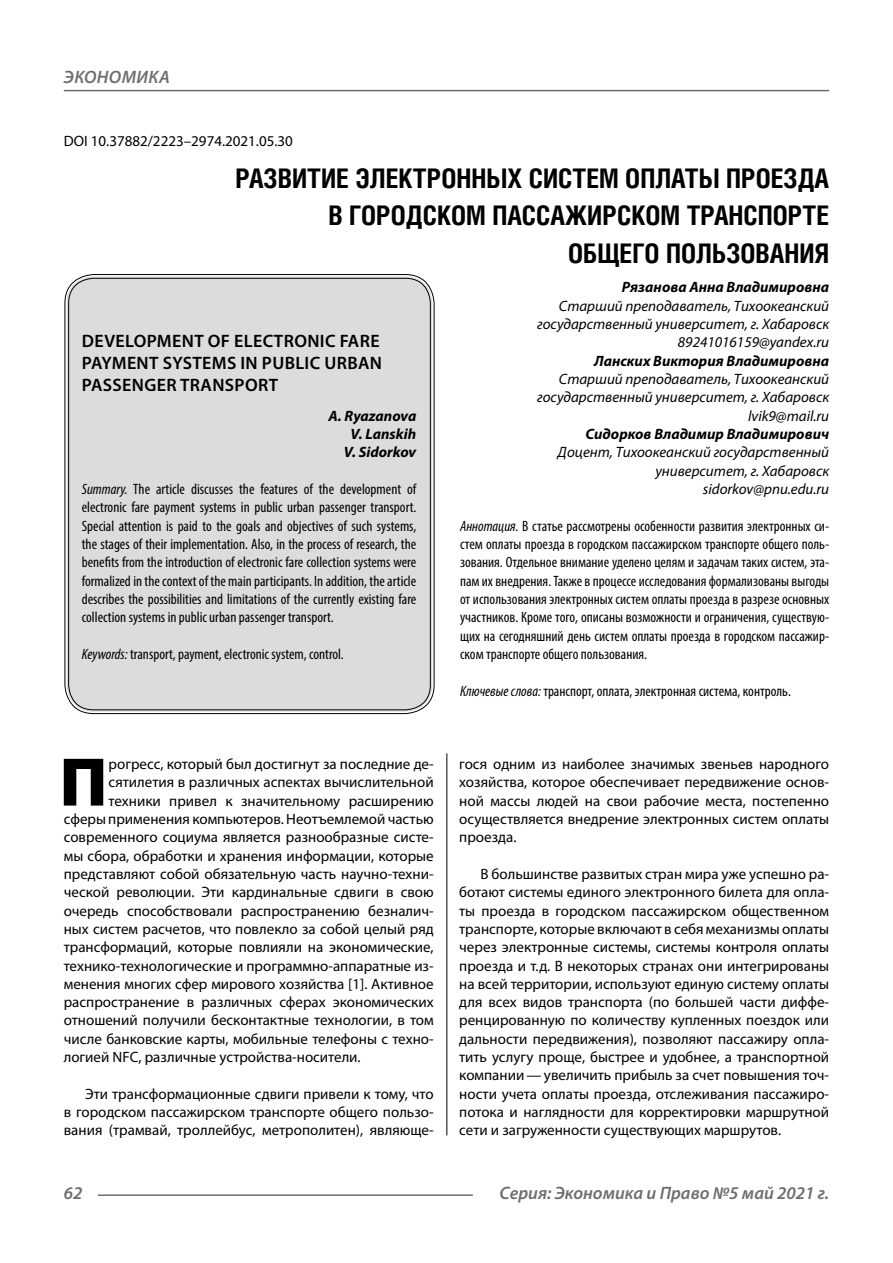
<style>
.page{position:relative;width:893px;height:1263px;background:#fff}
.page>*{position:absolute;margin:0;border:0;box-sizing:border-box;transform-origin:0 0}
.Bukvica{font:900 69.3px "Myriad Pro";color:#000}
.Header{font:700 27px/37.5px "Helios Cond C";color:#000;text-align:right}
.Header-eng{font:600 18px/21.6px "Myriad Pro";letter-spacing:.02em;color:#000}
.t1{font:italic 600 18px "Myriad Pro";color:#6e6e6e}
.Normal{font:15px/18.3px "Myriad Pro";color:#000;text-align:justify}
.Bukvica-2{font:15px "Myriad Pro";color:#000}
.Annotation-eng{font:condensed 15px/18.3px "Myriad Pro";color:#000;text-align:justify}
.Annotation-rus{font:condensed 15px/18.3px "Myriad Pro";color:#000;text-align:justify}
.Author-doc{font:italic 15px/18.3px "Myriad Pro";color:#000;text-align:right}
.Author{font:italic 700 15px "Myriad Pro";color:#000}
.Author-email{font:italic 15px "Myriad Pro";color:#000}
.DOI{font:15px "Myriad Pro";color:#000}
.Author-eng{font:italic 700 15px "Myriad Pro";color:#000}
.s1{font-style:italic}
</style>
<div class="page">
<hr style="left:446px;top:732px;width:1px;height:403px;background:#000">
<div style="left:67px;top:276px;width:365px;height:436px;background:#dcdcdc;border-radius:27px"></div>
<hr style="left:98px;top:1194px;width:375px;height:2px;background:#6e6e6e">
<hr style="left:64px;top:90px;width:765px;height:1px;background:#6e6e6e">
<p class="t1" style="left:64px;top:66px;width:24px">Экономика</p>
<p class="DOI" style="left:64px;top:132px;width:231px">DOI 10.37882/2223–2974.2021.05.30</p>
<p class="Header" style="left:236px;top:159px;width:595px">РАЗВИТИЕ ЭЛЕКТРОННЫХ СИСТЕМ ОПЛАТЫ ПРОЕЗДА<br>В ГОРОДСКОМ ПАССАЖИРСКОМ ТРАНСПОРТЕ<br>ОБЩЕГО ПОЛЬЗОВАНИЯ</p>
<p class="Author" style="left:622px;top:278px;width:209px">Рязанова Анна Владимировна</p>
<p class="Author-doc" style="left:537px;top:296px;width:293px">Старший преподаватель, Тихоокеанский государственный университет, г. Хабаровск</p>
<p class="Author-email" style="left:678px;top:333px;width:153px">89241016159@yandex.ru</p>
<p class="Author" style="left:594px;top:351px;width:237px">Ланских Виктория Владимировна</p>
<p class="Author-doc" style="left:537px;top:370px;width:293px">Старший преподаватель, Тихоокеанский государственный университет, г. Хабаровск</p>
<p class="Author-email" style="left:748px;top:406px;width:83px">lvik9@mail.ru</p>
<p class="Author" style="left:585px;top:424px;width:245px">Сидорков Владимир Владимирович</p>
<p class="Author-doc" style="left:558px;top:443px;width:273px">Доцент, Тихоокеанский государственный университет, г. Хабаровск</p>
<p class="Author-email" style="left:703px;top:480px;width:128px">sidorkov@pnu.edu.ru</p>
<p class="Annotation-rus" style="left:460px;top:516px;width:371px"><span class="s1">Аннотация.</span> В статье рассмотрены особенности развития электронных си&shy;стем оплаты проезда в городском пассажирском транспорте общего поль&shy;зования. Отдельное внимание уделено целям и задачам таких систем, эта&shy;пам их внедрения. Также в процессе исследования формализованы выгоды от использования электронных систем оплаты проезда в разрезе основных участников. Кроме того, описаны возможности и ограничения, существую&shy;щих на сегодняшний день систем оплаты проезда в городском пассажир&shy;ском транспорте общего пользования.</p>
<p class="Annotation-rus" style="left:460px;top:681px;width:332px"><span class="s1">Ключевые слова:</span> транспорт, оплата, электронная система, контроль.</p>
<p class="Header-eng" style="left:82px;top:330px;width:302px">DEVELOPMENT OF ELECTRONIC FARE<br>PAYMENT SYSTEMS IN PUBLIC URBAN<br>PASSENGER TRANSPORT</p>
<p class="Author-eng" style="left:329px;top:406px;width:89px">A. Ryazanova</p>
<p class="Author-eng" style="left:351px;top:424px;width:67px">V. Lanskih</p>
<p class="Author-eng" style="left:344px;top:443px;width:74px">V. Sidorkov</p>
<p class="Annotation-eng" style="left:82px;top:480px;width:336px"><span class="s1">Summary.</span> The article discusses the features of the development of electronic fare payment systems in public urban passenger transport.<br>Special attention is paid to the goals and objectives of such systems, the stages of their implementation. Also, in the process of research, the benefits from the introduction of electronic fare collection systems were formalized in the context of the main participants. In addition, the article describes the possibilities and limitations of the currently existing fare collection systems in public urban passenger transport.</p>
<p class="Annotation-eng" style="left:82px;top:645px;width:264px"><span class="s1">Keywords:</span> transport, payment, electronic system, control.</p>
<p class="Bukvica" style="left:59px;top:736px;width:50px">П</p>
<p class="Bukvica-2" style="left:109px;top:755px;width:327px">рогресс, который был достигнут за последние де-</p>
<p class="Bukvica-2" style="left:109px;top:773px;width:327px">сятилетия в различных аспектах вычислительной</p>
<p class="Bukvica-2" style="left:109px;top:791px;width:327px">техники привел к значительному расширению</p>
<p class="Bukvica-2" style="left:64px;top:810px;width:371px">сферы применения компьютеров. Неотъемлемой частью</p>
<p class="Bukvica-2" style="left:64px;top:828px;width:371px">современного социума является разнообразные систе-</p>
<p class="Bukvica-2" style="left:64px;top:846px;width:371px">мы сбора, обработки и хранения информации, которые</p>
<p class="Bukvica-2" style="left:64px;top:864px;width:371px">представляют собой обязательную часть научно-техни-</p>
<p class="Bukvica-2" style="left:64px;top:883px;width:371px">ческой революции. Эти кардинальные сдвиги в свою</p>
<p class="Bukvica-2" style="left:64px;top:901px;width:371px">очередь способствовали распространению безналич-</p>
<p class="Bukvica-2" style="left:64px;top:919px;width:371px">ных систем расчетов, что повлекло за собой целый ряд</p>
<p class="Bukvica-2" style="left:64px;top:938px;width:371px">трансформаций, которые повлияли на экономические,</p>
<p class="Bukvica-2" style="left:64px;top:956px;width:371px">технико-технологические и программно-аппаратные из-</p>
<p class="Bukvica-2" style="left:64px;top:974px;width:371px">менения многих сфер мирового хозяйства [1]. Активное</p>
<p class="Bukvica-2" style="left:64px;top:993px;width:371px">распространение в различных сферах экономических</p>
<p class="Bukvica-2" style="left:64px;top:1011px;width:371px">отношений получили бесконтактные технологии, в том</p>
<p class="Bukvica-2" style="left:64px;top:1029px;width:371px">числе банковские карты, мобильные телефоны с техно-</p>
<p class="Bukvica-2" style="left:64px;top:1048px;width:297px">логией NFC, различные устройства-носители.</p>
<p class="Normal" style="left:64px;top:1084px;width:371px;text-indent:21px">Эти трансформационные сдвиги привели к тому, что в городском пассажирском транспорте общего пользо&shy;вания (трамвай, троллейбус, метрополитен), являюще-</p>
<p class="Normal" style="left:459px;top:754px;width:371px">гося одним из наиболее значимых звеньев народного хозяйства, которое обеспечивает передвижение основ&shy;ной массы людей на свои рабочие места, постепенно осуществляется внедрение электронных систем оплаты проезда.</p>
<p class="Normal" style="left:459px;top:864px;width:371px;text-indent:21px">В большинстве развитых стран мира уже успешно ра&shy;ботают системы единого электронного билета для опла&shy;ты проезда в городском пассажирском общественном транспорте, которые включают в себя механизмы оплаты через электронные системы, системы контроля оплаты проезда и т. д. В некоторых странах они интегрированы на всей территории, используют единую систему оплаты для всех видов транспорта (по большей части диффе&shy;ренцированную по количеству купленных поездок или дальности передвижения), позволяют пассажиру опла&shy;тить услугу проще, быстрее и удобнее, а транспортной компании—увеличить прибыль за счет повышения точ&shy;ности учета оплаты проезда, отслеживания пассажиро&shy;потока и наглядности для корректировки маршрутной сети и загруженности существующих маршрутов.</p>
<p class="t1" style="left:64px;top:1182px;width:20px">62</p>
<p class="t1" style="left:500px;top:1182px;width:331px">Серия: Экономика и Право №5 май 2021 г.</p>
</div>
